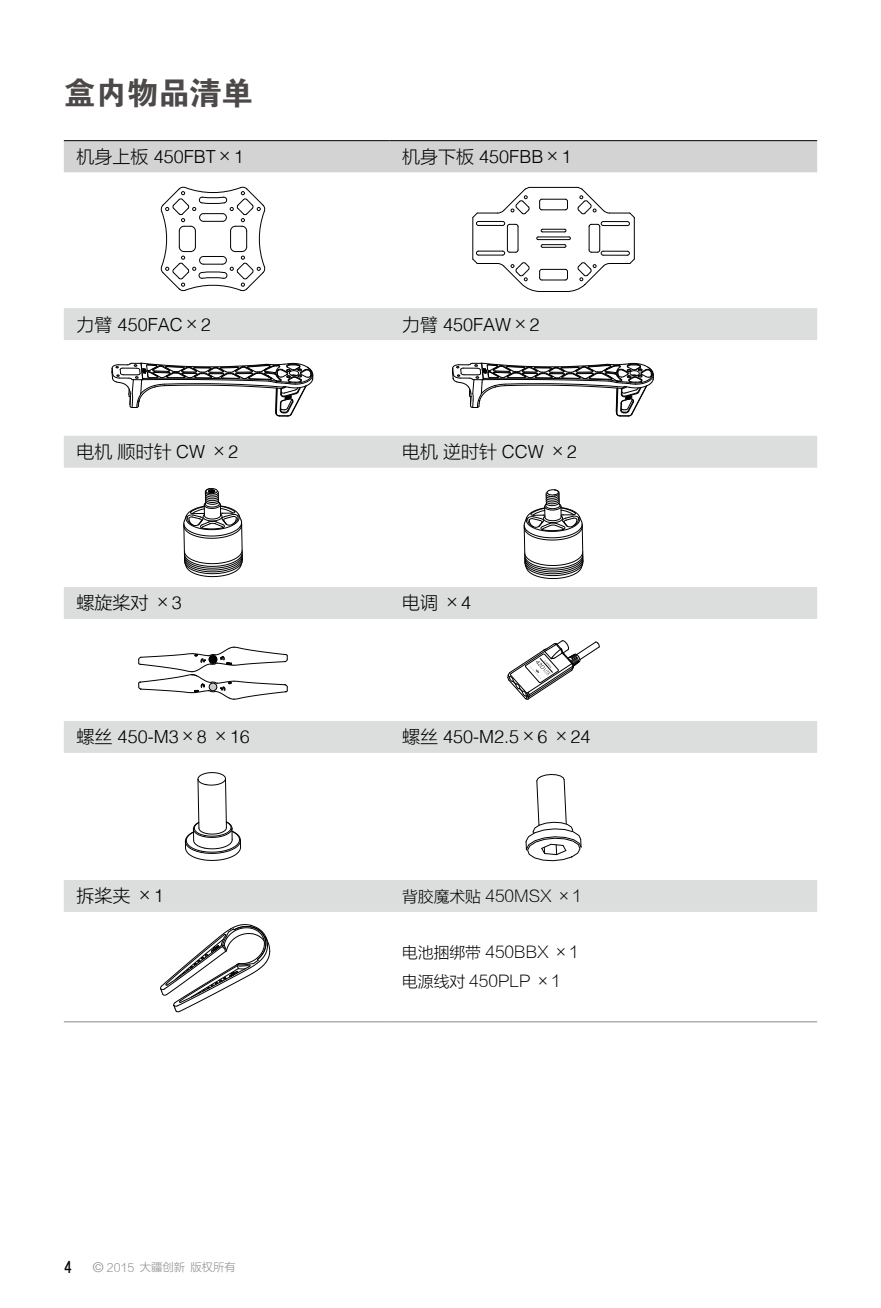
<style>
.page{position:relative;width:881px;height:1308px;background:#fff}
.page>*{position:absolute;margin:0;border:0;box-sizing:border-box;transform-origin:0 0}
.t1{font:31.5px "FZDHTJW GB1 0";color:#4c4948}
.t2{font:300 18px "Helvetica";color:#000}
.t3{font:18px "FZLTXHJW GB1 0";color:#000}
.t4{font:15.75px/29.2px "FZLTXHJW GB1 0";color:#000}
.t5{font:11.25px "FZLTXHJW GB1 0";color:#898989}
.s1{font-family:"FZLTXHJW GB1 0";font-weight:400}
.s2{font-family:"Helvetica";font-weight:300}
.s3{font-family:"Gujarati Sangam MN";font-weight:700;font-size:18px;color:#000}
.s4{font-family:"Helvetica";font-weight:300;font-size:13.5px}
</style>
<div class="page">
<div style="left:64px;top:141px;width:752px;height:31px;background:#d3d3d4"></div>
<svg style="left:64px;top:172px;width:752px;height:120px"></svg>
<svg style="left:64px;top:308px;width:752px;height:445px"></svg>
<div style="left:64px;top:880px;width:752px;height:32px;background:#dcdddd"></div>
<hr style="left:64px;top:140px;width:325px;height:1px;background:#000">
<hr style="left:389px;top:140px;width:427px;height:1px;background:#000">
<hr style="left:64px;top:1021px;width:325px;height:1px;background:#898989">
<hr style="left:389px;top:1021px;width:427px;height:1px;background:#898989">
<svg style="left:161px;top:187px;width:104px;height:104px"></svg>
<svg style="left:472px;top:187px;width:163px;height:105px"></svg>
<hr style="left:529px;top:187px;width:48px;height:1px;background:#000">
<svg style="left:111px;top:363px;width:202px;height:53px"></svg>
<svg style="left:452px;top:363px;width:201px;height:53px"></svg>
<svg style="left:185px;top:772px;width:56px;height:88px"></svg>
<svg style="left:525px;top:774px;width:56px;height:87px"></svg>
<svg style="left:183px;top:488px;width:60px;height:89px"></svg>
<hr style="left:523px;top:527px;width:2px;height:26px;background:#000">
<hr style="left:581px;top:526px;width:2px;height:26px;background:#000">
<svg style="left:523px;top:489px;width:59px;height:51px"></svg>
<svg style="left:524px;top:551px;width:59px;height:28px"></svg>
<svg style="left:138px;top:646px;width:150px;height:54px"></svg>
<svg style="left:507px;top:640px;width:92px;height:60px"></svg>
<svg style="left:160px;top:924px;width:110px;height:88px"></svg>
<h1 class="t1" style="left:64px;top:75px;width:190px">盒内物品清单</h1>
<p class="t2" style="left:77px;top:141px;width:169px"><span class="s1">机身上板</span> 450FBT<span class="s1">×</span>1</p>
<p class="t2" style="left:402px;top:141px;width:171px"><span class="s1">机身下板</span> 450FBB<span class="s1">×</span>1</p>
<p class="t2" style="left:77px;top:309px;width:136px"><span class="s1">力臂</span> 450FAC<span class="s1">×</span>2</p>
<p class="t2" style="left:402px;top:309px;width:139px"><span class="s1">力臂</span> 450FAW<span class="s1">×</span>2</p>
<p class="t3" style="left:77px;top:442px;width:163px">电机顺时针 <span class="s2">CW</span> ×<span class="s2">2</span></p>
<p class="t3" style="left:402px;top:442px;width:176px">电机逆时针 <span class="s2">CCW</span> ×<span class="s2">2</span></p>
<p class="t3" style="left:77px;top:593px;width:107px">螺旋桨对 ×<span class="s2">3</span></p>
<p class="t3" style="left:402px;top:593px;width:71px">电调 ×<span class="s2">4</span></p>
<p class="t2" style="left:77px;top:721px;width:175px"><span class="s1">螺丝</span> 450-M3<span class="s1">×</span>8 <span class="s1">×</span>16</p>
<p class="t2" style="left:402px;top:721px;width:190px"><span class="s1">螺丝</span> 450-M2.5<span class="s1">×</span>6 <span class="s1">×</span>24</p>
<p class="t3" style="left:77px;top:886px;width:89px">拆桨夹 ×<span class="s2">1</span></p>
<p class="t4" style="left:402px;top:881px;width:181px">背胶魔术贴 450MSX ×1</p>
<p class="t5" style="left:64px;top:1261px;width:172px"><span class="s3">4</span> <span class="s4">©</span> 2015 大疆创新 版权所有</p>
<p class="t4" style="left:402px;top:938px;width:178px">电池捆绑带 450BBX ×1电源线对 450PLP ×1</p>
</div>
